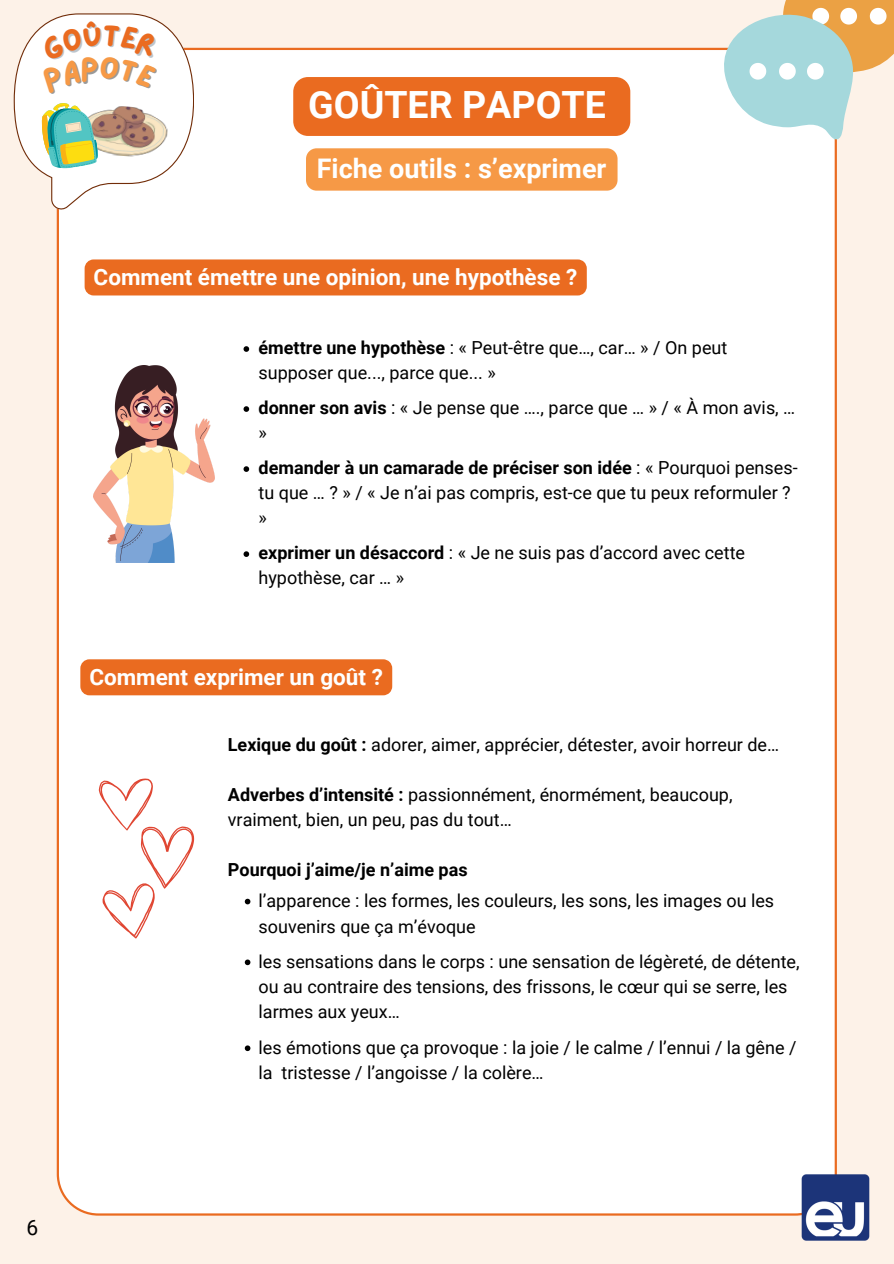
<style>
.page{position:relative;width:894px;height:1264px;background:#fff}
.page>*{position:absolute;margin:0;border:0;box-sizing:border-box;transform-origin:0 0}
.t1{font:700 37.5px "Roboto";color:#feffff}
.t2{font:700 27px "Roboto";color:#feffff}
.t3{font:700 22.5px "Roboto";color:#feffff}
.t4{font:21px "Roboto";color:#000}
.t5{font:18px/25px "Roboto";color:#000}
.t6{font:700 18px "Roboto";color:#000}
.s1{font-weight:700}
</style>
<div class="page">
<div style="left:0;top:0;width:893px;height:1263px;background:#fdf2e8"></div>
<div style="left:57px;top:48px;width:779px;height:1167px;background:#fff"></div>
<img style="left:800px;top:1174px;width:70px;height:66px">
<svg style="left:716px;top:0;width:177px;height:141px"></svg>
<img style="left:94px;top:365px;width:120px;height:197px">
<svg style="left:99px;top:778px;width:95px;height:160px;background:#fceeed"></svg>
<div style="left:293px;top:77px;width:337px;height:59px;background:#ea6b20;border-radius:15px"></div>
<div style="left:306px;top:148px;width:311px;height:43px;background:#f69946"></div>
<svg style="left:243px;top:346px;width:6px;height:6px"></svg>
<svg style="left:243px;top:406px;width:6px;height:6px"></svg>
<svg style="left:243px;top:466px;width:6px;height:6px"></svg>
<svg style="left:243px;top:551px;width:6px;height:6px"></svg>
<div style="left:85px;top:259px;width:501px;height:36px;background:#ea6b20"></div>
<div style="left:80px;top:659px;width:312px;height:36px;background:#ea6b20"></div>
<svg style="left:245px;top:898px;width:5px;height:6px"></svg>
<svg style="left:245px;top:959px;width:5px;height:6px"></svg>
<svg style="left:245px;top:1045px;width:5px;height:6px"></svg>
<svg style="left:14px;top:13px;width:180px;height:197px;background:#edece3"></svg>
<p class="t1" style="left:308px;top:83px;width:299px">GOÛTER PAPOTE</p>
<p class="t2" style="left:317px;top:153px;width:291px">Fiche outils : s’exprimer</p>
<p class="t3" style="left:94px;top:264px;width:485px">Comment émettre une opinion, une hypothèse ?</p>
<h5 class="t5" style="left:258px;top:335px;width:470px"><span class="s1">émettre une hypothèse</span> : « Peut-être que…, car… » / On peut supposer que..., parce que... »</h5>
<p class="t5" style="left:258px;top:395px;width:538px"><span class="s1">donner son avis</span> : « Je pense que …., parce que … » / « À mon avis, … »</p>
<p class="t5" style="left:258px;top:455px;width:540px"><span class="s1">demander à un camarade de préciser son idée</span> : « Pourquoi penses&shy;tu que … ? » / « Je n’ai pas compris, est-ce que tu peux reformuler ? »</p>
<p class="t5" style="left:258px;top:540px;width:488px"><span class="s1">exprimer un désaccord</span> : « Je ne suis pas d’accord avec cette hypothèse, car … »</p>
<p class="t3" style="left:89px;top:664px;width:295px">Comment exprimer un goût ?</p>
<p class="t5" style="left:228px;top:732px;width:552px"><span class="s1">Lexique du goût :</span> adorer, aimer, apprécier, détester, avoir horreur de…</p>
<p class="t5" style="left:228px;top:782px;width:506px"><span class="s1">Adverbes d’intensité :</span> passionnément, énormément, beaucoup, vraiment, bien, un peu, pas du tout…</p>
<p class="t6" style="left:228px;top:859px;width:241px">Pourquoi j’aime/je n’aime pas</p>
<p class="t5" style="left:258px;top:888px;width:517px">l’apparence : les formes, les couleurs, les sons, les images ou les souvenirs que ça m’évoque</p>
<p class="t5" style="left:258px;top:949px;width:542px">les sensations dans le corps : une sensation de légèreté, de détente, ou au contraire des tensions, des frissons, le cœur qui se serre, les larmes aux yeux…</p>
<p class="t5" style="left:258px;top:1035px;width:539px">les émotions que ça provoque : la joie / le calme / l’ennui / la gêne / la tristesse / l’angoisse / la colère…</p>
<p class="t4" style="left:26px;top:1215px;width:13px">6</p>
</div>
